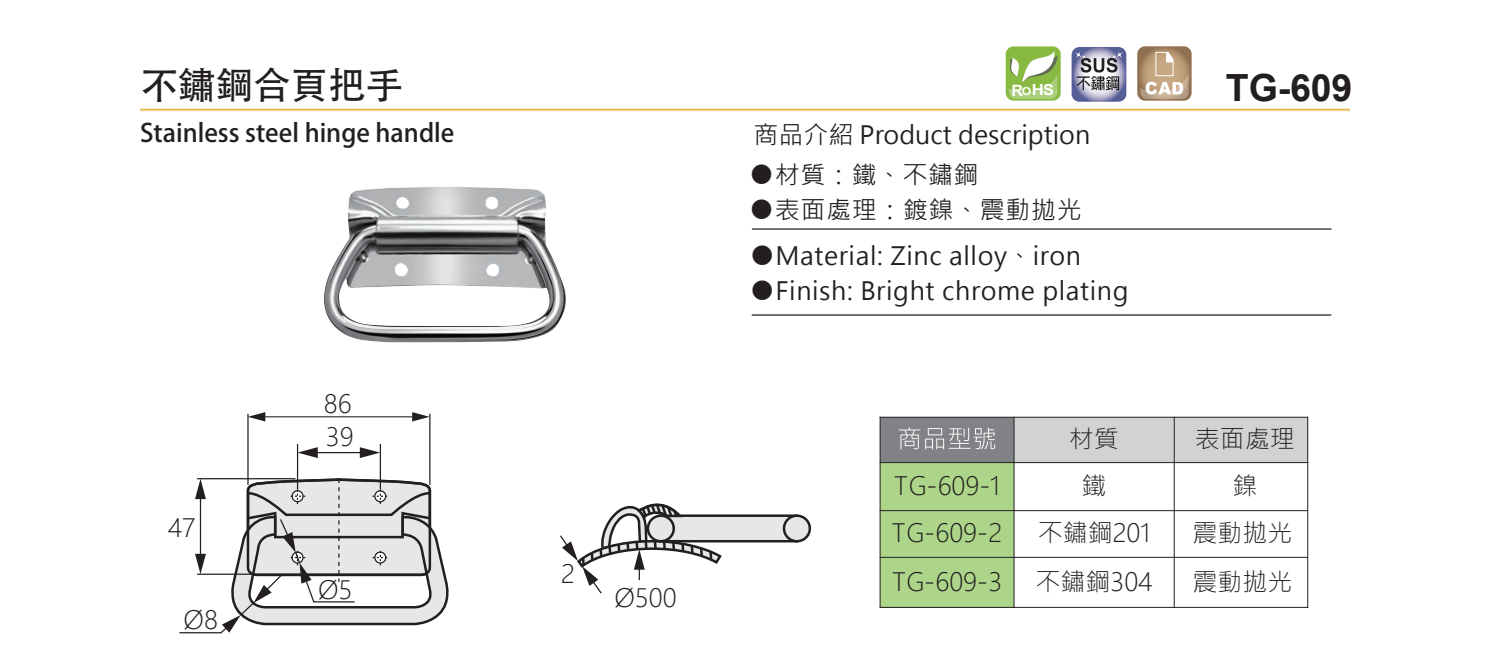
<style>
.page{position:relative;width:1489px;height:662px;background:#fff}
.page>*{position:absolute;margin:0;border:0;box-sizing:border-box;transform-origin:0 0}
.t1{font:37.5px "Adobe Heiti Std";color:#231f20}
.t2{font:700 37.5px "Arial";color:#231f20}
.t3{font:25px "Microsoft Jheng Hei UI Regular";letter-spacing:.025em;color:#231f20}
.t4{font:25px/32.8px "Microsoft Jheng Hei UI Light";color:#231f20}
.t5{font:700 25px "Adobe Fan Heiti Std";color:#231f20}
.t6{font:25px "Microsoft Jheng Hei UI Regular";color:#231f20}
.t7{font:700 15.25px "Arial";color:#fff;scale:1.1 1}
.s1{font-size:15.5px}
.s2{font-size:11px}
</style>
<div class="page">
<div style="left:1005px;top:46px;width:55px;height:55px;background:#88ba42;border-radius:8px"></div>
<svg style="left:1008px;top:51px;width:49px;height:48px"></svg>
<svg style="left:1137px;top:46px;width:54px;height:55px"></svg>
<svg style="left:1140px;top:52px;width:48px;height:47px;background:#c6ad91"></svg>
<svg style="left:1071px;top:47px;width:55px;height:55px"></svg>
<svg style="left:1074px;top:51px;width:8px;height:8px"></svg>
<svg style="left:1115px;top:51px;width:8px;height:8px"></svg>
<svg style="left:1076px;top:54px;width:43px;height:36px"></svg>
<hr style="left:751px;top:314px;width:580px;height:2px;background:#231f20">
<hr style="left:751px;top:228px;width:580px;height:2px;background:#231f20">
<div style="left:658px;top:514px;width:140px;height:28px;background:#e6e7e9;border:2px solid #231f20"></div>
<div style="left:784px;top:516px;width:25px;height:25px;background:#e6e7e9;border-radius:50%"></div>
<div style="left:782px;top:514px;width:29px;height:28px;border:2px solid #231f20;border-radius:50%"></div>
<svg style="left:560px;top:503px;width:163px;height:91px"></svg>
<hr style="left:297px;top:444px;width:1px;height:45px;background:#231f20">
<hr style="left:380px;top:444px;width:1px;height:45px;background:#231f20">
<hr style="left:314px;top:452px;width:49px;height:1px;background:#231f20">
<svg style="left:298px;top:447px;width:20px;height:11px"></svg>
<svg style="left:360px;top:447px;width:20px;height:11px"></svg>
<hr style="left:262px;top:416px;width:153px;height:1px;background:#231f20">
<svg style="left:248px;top:412px;width:17px;height:9px"></svg>
<svg style="left:412px;top:412px;width:17px;height:9px"></svg>
<hr style="left:247px;top:414px;width:1px;height:71px;background:#231f20">
<hr style="left:429px;top:414px;width:1px;height:71px;background:#231f20">
<svg style="left:179px;top:477px;width:270px;height:157px"></svg>
<div style="left:880px;top:417px;width:150px;height:46px;background:#808285"></div>
<div style="left:880px;top:462px;width:133px;height:145px;background:#acd589"></div>
<div style="left:1013px;top:417px;width:294px;height:46px;background:#d1d2d4"></div>
<svg style="left:898px;top:427px;width:97px;height:22px"></svg>
<hr style="left:880px;top:510px;width:427px;height:1px;background:#231f20">
<hr style="left:880px;top:417px;width:427px;height:1px;background:#231f20">
<hr style="left:880px;top:462px;width:427px;height:1px;background:#231f20">
<hr style="left:880px;top:557px;width:427px;height:1px;background:#231f20">
<hr style="left:879px;top:417px;width:1px;height:190px;background:#231f20">
<hr style="left:1013px;top:417px;width:1px;height:190px;background:#231f20">
<hr style="left:1173px;top:417px;width:1px;height:190px;background:#231f20">
<hr style="left:1307px;top:417px;width:1px;height:190px;background:#231f20">
<hr style="left:880px;top:607px;width:427px;height:1px;background:#231f20">
<img style="left:324px;top:187px;width:242px;height:156px">
<h1 class="t1" style="left:141px;top:62px;width:264px">不鏽鋼合頁把手</h1>
<p class="t5" style="left:140px;top:118px;width:316px">Stainless steel hinge handle</p>
<p class="t4" style="left:168px;top:511px;width:29px">47</p>
<p class="t4" style="left:184px;top:603px;width:36px">Ø8</p>
<p class="t4" style="left:324px;top:388px;width:31px">86<br>39</p>
<p class="t4" style="left:318px;top:573px;width:36px">Ø5</p>
<p class="t4" style="left:561px;top:557px;width:15px">2</p>
<p class="t4" style="left:614px;top:581px;width:64px">Ø500</p>
<p class="t7" style="left:1011px;top:79px;width:40px"><span class="s1">R</span><span class="s2">O</span>HS</p>
<h1 class="t2" style="left:1225px;top:62px;width:128px">TG-609</h1>
<p class="t6" style="left:753px;top:119px;width:338px">商品介紹 Product description</p>
<p class="t3" style="left:749px;top:160px;width:231px">●材質：鐵、不鏽鋼</p>
<p class="t3" style="left:749px;top:195px;width:334px">●表面處理：鍍鎳、震動拋光</p>
<p class="t3" style="left:750px;top:240px;width:332px">●Material: Zinc alloy、iron</p>
<p class="t3" style="left:750px;top:275px;width:380px">●Finish: Bright chrome plating</p>
<p class="t4" style="left:1068px;top:422px;width:51px">材質</p>
<p class="t4" style="left:1194px;top:422px;width:101px">表面處理</p>
<p class="t4" style="left:894px;top:469px;width:107px">TG-609-1</p>
<p class="t4" style="left:1081px;top:469px;width:26px">鐵</p>
<p class="t4" style="left:1232px;top:469px;width:26px">鎳</p>
<p class="t4" style="left:891px;top:516px;width:112px">TG-609-2</p>
<p class="t4" style="left:1037px;top:516px;width:114px">不鏽鋼201</p>
<p class="t4" style="left:1192px;top:516px;width:101px">震動拋光</p>
<p class="t4" style="left:892px;top:565px;width:112px">TG-609-3</p>
<p class="t4" style="left:1035px;top:565px;width:119px">不鏽鋼304</p>
<p class="t4" style="left:1192px;top:565px;width:101px">震動拋光</p>
</div>
